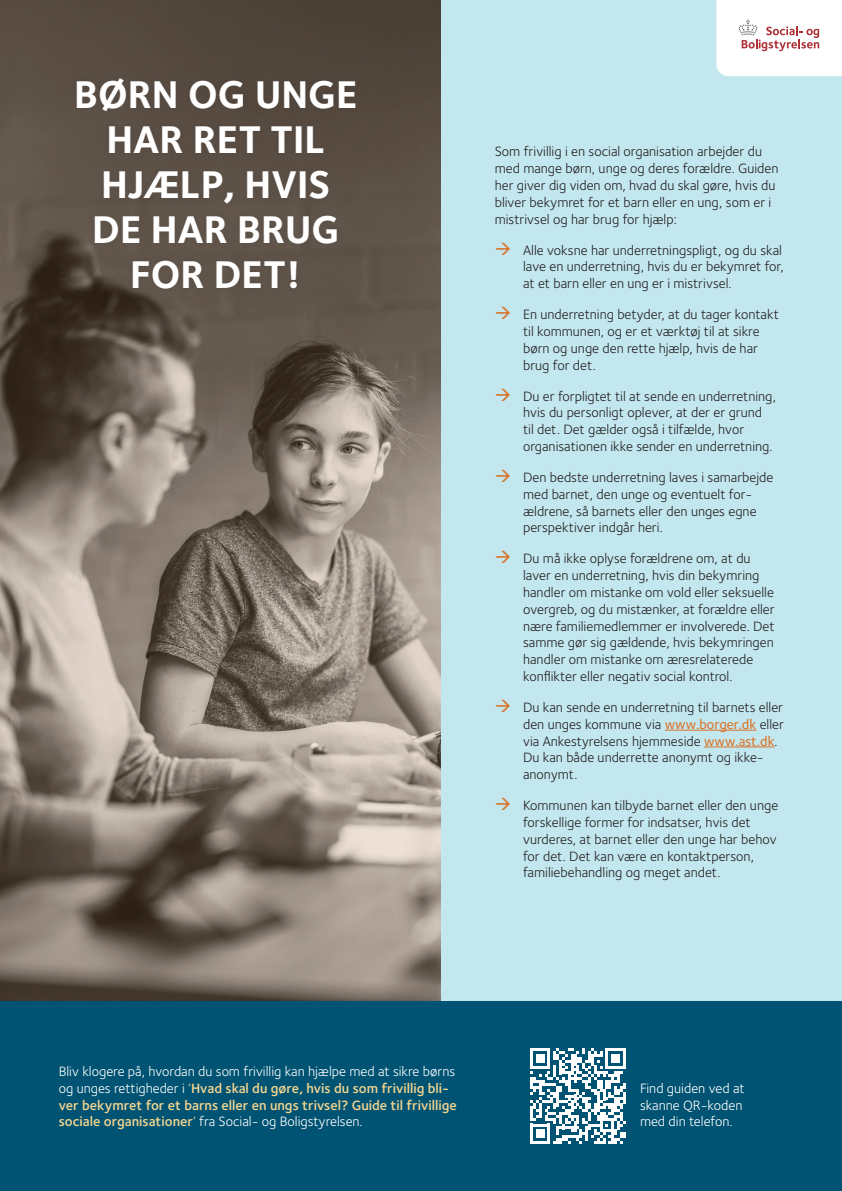
<style>
.page{position:relative;width:842px;height:1191px;background:#fff}
.page>*{position:absolute;margin:0;border:0;box-sizing:border-box;transform-origin:0 0}
.t1{font:700 40px/45px "Foundry Sterling";color:#fff;text-align:center}
.P-txt{font:14px/16.8px "Foundry Sterling";color:#231f20}
.P-txt-2{font:600 14px/16.8px "Foundry Sterling";color:#f2d490}
.P-txt-3{font:14px/16.8px "Foundry Sterling";color:#fff}
.s1{font-weight:500;color:#da7226}
.s2{font-weight:400;color:#fff}
.s3{font-weight:400}
</style>
<div class="page">
<div style="left:440px;top:0;width:402px;height:1191px;background:#c3e7ef"></div>
<img style="left:0;top:0;width:440px;height:1001px">
<div style="left:0;top:1001px;width:842px;height:190px;background:#005372"></div>
<svg style="left:530px;top:1048px;width:96px;height:96px"></svg>
<hr style="left:665px;top:730px;width:91px;height:1px;background:#da7226">
<hr style="left:704px;top:746px;width:71px;height:1px;background:#da7226">
<svg style="left:716px;top:0;width:126px;height:76px;background:#f9f2f3"></svg>
<div style="left:72px;top:73px;width:289px;height:221px;background:#5b4f46"></div>
<h1 class="t1" style="left:74px;top:74px;width:285px">BØRN OG UNGE<br>HAR RET TIL<br>HJÆLP, HVIS<br>DE HAR BRUG<br>FOR DET!</h1>
<p class="P-txt" style="left:495px;top:143px;width:285px">Som frivillig i en social organisation arbejder du med mange børn, unge og deres forældre. Guiden her giver dig viden om, hvad du skal gøre, hvis du bliver bekymret for et barn eller en ung, som er i mistrivsel og har brug for hjælp:</p>
<p class="P-txt" style="left:523px;top:241px;width:262px">Alle voksne har underretningspligt, og du skal lave en underretning, hvis du er bekymret for, at et barn eller en ung er i mistrivsel.</p>
<p class="P-txt" style="left:523px;top:306px;width:257px">En underretning betyder, at du tager kontakt til kommunen, og er et værktøj til at sikre børn og unge den rette hjælp, hvis de har brug for det.</p>
<p class="P-txt" style="left:523px;top:387px;width:254px">Du er forpligtet til at sende en underretning, hvis du personligt oplever, at der er grund til det. Det gælder også i tilfælde, hvor organisationen ikke sender en underretning.</p>
<p class="P-txt" style="left:523px;top:469px;width:252px">Den bedste underretning laves i samarbejde med barnet, den unge og eventuelt for&shy;ældrene, så barnets eller den unges egne perspektiver indgår heri.</p>
<p class="P-txt" style="left:523px;top:550px;width:253px">Du må ikke oplyse forældrene om, at du laver en underretning, hvis din bekymring handler om mistanke om vold eller seksuelle overgreb, og du mistænker, at forældre eller nære familiemedlemmer er involverede. Det samme gør sig gældende, hvis bekymringen handler om mistanke om æresrelaterede konflikter eller negativ social kontrol.</p>
<p class="P-txt" style="left:523px;top:699px;width:262px">Du kan sende en underretning til barnets eller den unges kommune via <span class="s1">www.borger.dk</span> eller via Ankestyrelsens hjemmeside <span class="s1">www.ast.dk</span>.<br>Du kan både underrette anonymt og ikke&shy;anonymt.</p>
<p class="P-txt" style="left:523px;top:797px;width:257px">Kommunen kan tilbyde barnet eller den unge forskellige former for indsatser, hvis det vurderes, at barnet eller den unge har behov for det. Det kan være en kontaktperson, familiebehandling og meget andet.</p>
<p class="P-txt-2" style="left:59px;top:1063px;width:400px"><span class="s2">Bliv klogere på, hvordan du som frivillig kan hjælpe med at sikre børns og unges rettigheder i</span> <span class="s3">’</span>Hvad skal du gøre, hvis du som frivillig bli&shy;ver bekymret for et barns eller en ungs trivsel? Guide til frivillige sociale organisationer<span class="s3">’</span> <span class="s2">fra Social- og Boligstyrelsen.</span></p>
<p class="P-txt-3" style="left:640px;top:1079px;width:106px">Find guiden ved at skanne QR-koden med din telefon.</p>
</div>
